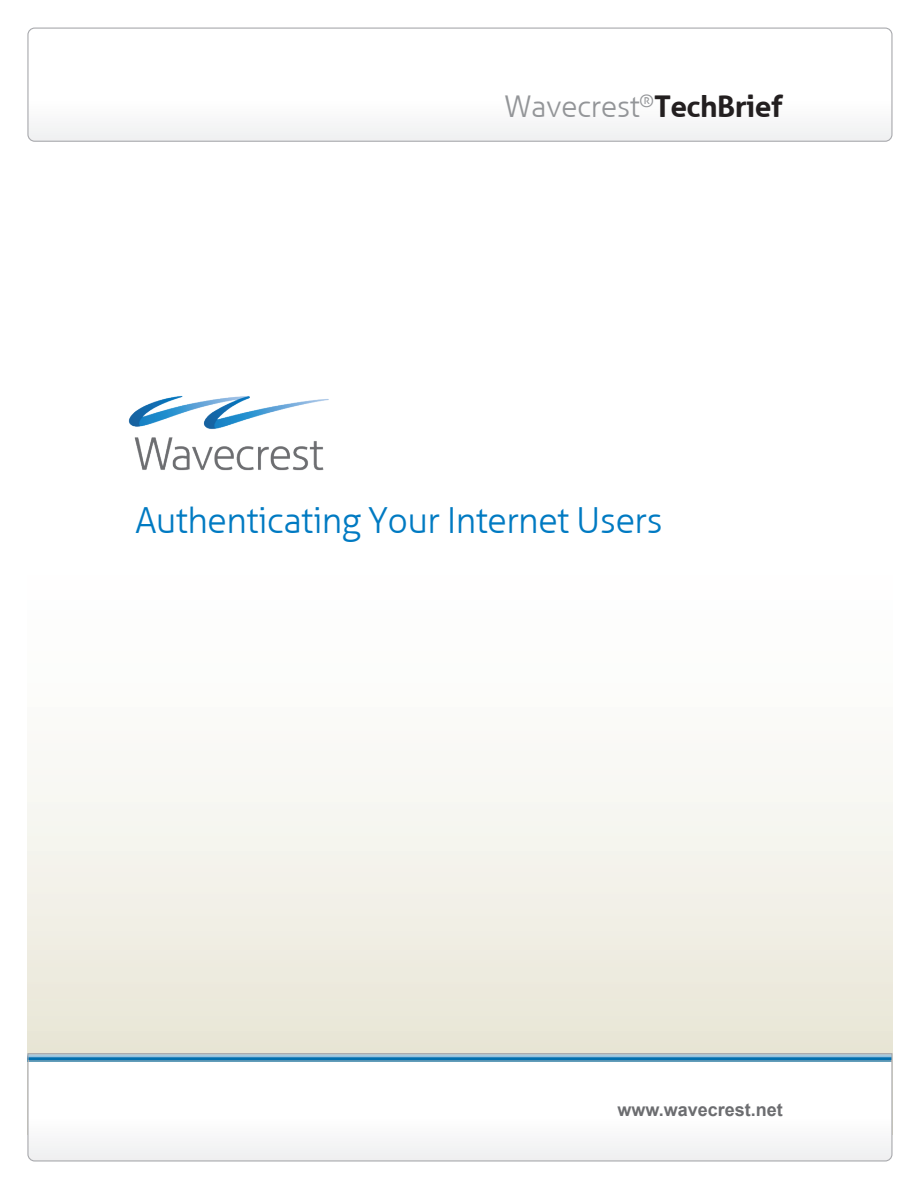
<style>
.page{position:relative;width:918px;height:1188px;background:#fff}
.page>*{position:absolute;margin:0;border:0;box-sizing:border-box;transform-origin:0 0}
.t1{font:300 36px "WC Aller";letter-spacing:-.02em;color:#007ac2}
.t2{font:300 30px "WC Aller";letter-spacing:-.02em;color:#939598}
.t3{font:700 18px "Arial";color:#6c6d70}
.s1{font-weight:700;color:#231f20}
</style>
<div class="page">
<div style="left:27px;top:143px;width:866px;height:991px;background:linear-gradient(to bottom,#fff,#eeece0)"></div>
<div style="left:29px;top:126px;width:862px;height:14px;background:#f2f3f4"></div>
<div style="left:27px;top:28px;width:866px;height:114px;border:1px solid #a8a9ad;border-radius:7px"></div>
<svg style="left:27px;top:1053px;width:866px;height:109px"></svg>
<hr style="left:28px;top:1053px;width:864px;height:1px;background:#a8a9ad">
<img style="left:120px;top:385px;width:214px;height:107px">
<p class="t2" style="left:504px;top:89px;width:280px">Wavecrest<sup>®</sup><span class="s1">TechBrief</span></p>
<p class="t1" style="left:135px;top:500px;width:529px">Authenticating Your Internet Users</p>
<p class="t3" style="left:618px;top:1097px;width:167px">www.wavecrest.net</p>
</div>
